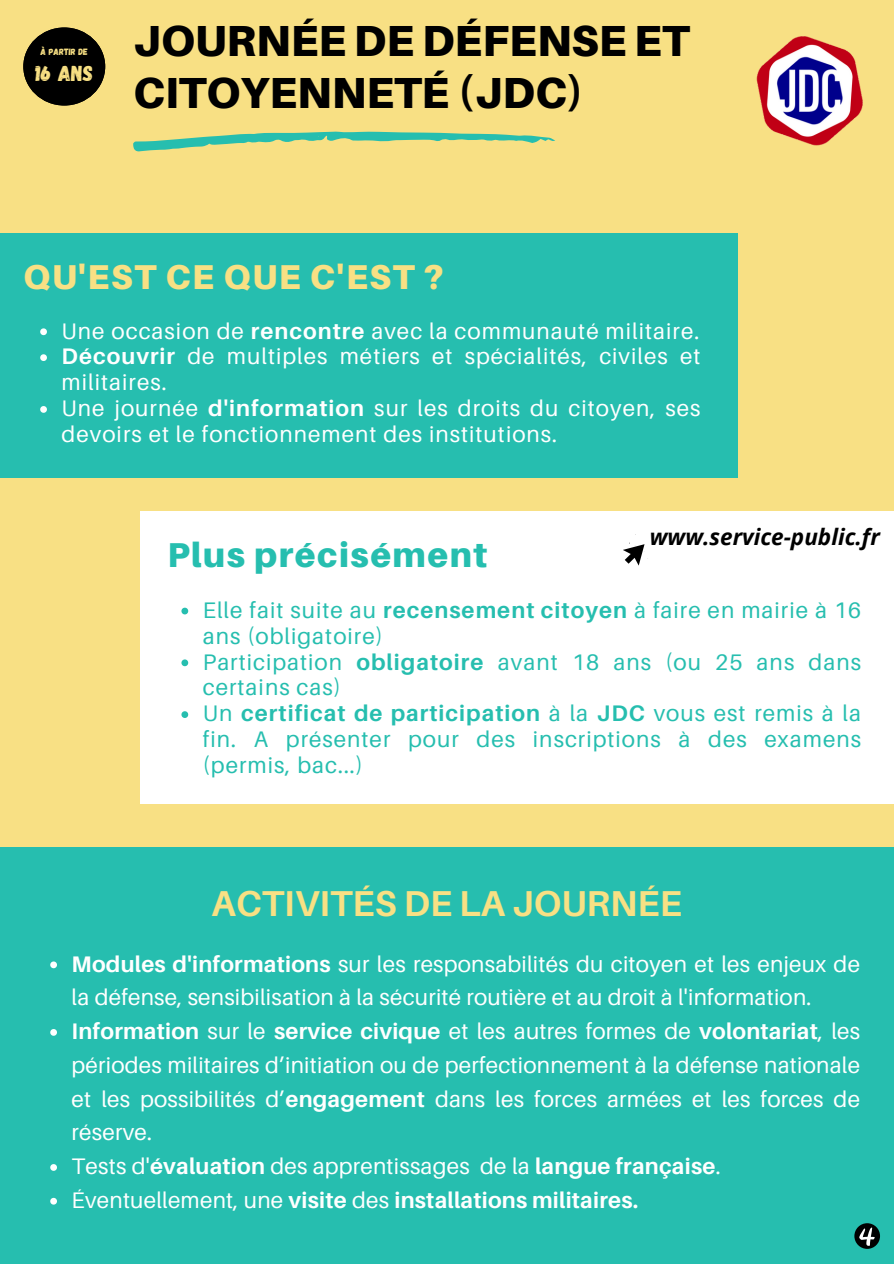
<style>
.page{position:relative;width:894px;height:1264px;background:#fff}
.page>*{position:absolute;margin:0;border:0;box-sizing:border-box;transform-origin:0 0}
.t1{font:900 43.5px/51.8px "Aileron";color:#000}
.t2{font:700 36px "Aileron";color:#f8e084}
.t3{font:900 34.5px "Aileron";letter-spacing:.045em;color:#f8e084}
.t4{font:900 34.5px "Aileron";letter-spacing:.045em;color:#26beaf}
.t5{font:22.5px/33.8px "Aileron";letter-spacing:.01em;color:#fff}
.t6{font:22.5px/25.8px "Aileron";letter-spacing:.045em;color:#26beaf}
.t7{font:22.5px/25.8px "Aileron";letter-spacing:.045em;color:#fff}
.t8{font:700 22.5px "Aileron";letter-spacing:.01em;color:#fff}
.t9{font:italic 700 22.5px "Open Sans";color:#000}
.t10{font:21.6px "Gagalin";color:#f8e084}
.t11{font:9.15px "Gagalin";color:#f8e084}
.s1{font-weight:700}
.s2{font-weight:400}
</style>
<div class="page">
<div style="left:0;top:0;width:893px;height:1263px;background:#f8e084"></div>
<div style="left:0;top:233px;width:737px;height:245px;background:#26beaf"></div>
<div style="left:140px;top:511px;width:753px;height:292px;background:#fff"></div>
<svg style="left:181px;top:607px;width:7px;height:7px"></svg>
<svg style="left:181px;top:659px;width:7px;height:7px"></svg>
<svg style="left:181px;top:711px;width:7px;height:7px"></svg>
<svg style="left:133px;top:131px;width:422px;height:20px"></svg>
<div style="left:0;top:847px;width:893px;height:416px;background:#26beaf"></div>
<svg style="left:23px;top:27px;width:82px;height:78px"></svg>
<img style="left:756px;top:36px;width:107px;height:110px">
<svg style="left:40px;top:328px;width:7px;height:7px"></svg>
<svg style="left:40px;top:354px;width:7px;height:7px"></svg>
<svg style="left:40px;top:406px;width:7px;height:7px"></svg>
<svg style="left:50px;top:961px;width:7px;height:7px"></svg>
<svg style="left:50px;top:1029px;width:7px;height:6px"></svg>
<svg style="left:50px;top:1164px;width:7px;height:6px"></svg>
<svg style="left:50px;top:1197px;width:7px;height:7px"></svg>
<svg style="left:854px;top:1223px;width:25px;height:25px"></svg>
<svg style="left:623px;top:534px;width:31px;height:31px"></svg>
<h3 class="t11" style="left:41px;top:45px;width:49px">À PARTIR DE</h3>
<h4 class="t10" style="left:35px;top:59px;width:59px">16 ANS</h4>
<p class="t1" style="left:133px;top:14px;width:558px">JOURNÉE DE DÉFENSE ET<br>CITOYENNETÉ (JDC)</p>
<h2 class="t3" style="left:23px;top:255px;width:422px">QU'EST CE QUE C'EST ?</h2>
<p class="t7" style="left:62px;top:317px;width:639px">Une occasion de <span class="s1">rencontre</span> avec la communauté militaire.</p>
<p class="t7" style="left:62px;top:343px;width:640px"><span class="s1">Découvrir</span> de multiples métiers et spécialités, civiles et militaires.</p>
<p class="t7" style="left:62px;top:395px;width:640px">Une journée <span class="s1">d'information</span> sur les droits du citoyen, ses devoirs et le fonctionnement des institutions.</p>
<p class="t9" style="left:649px;top:521px;width:231px">www.service-public.fr</p>
<p class="t4" style="left:167px;top:533px;width:321px">Plus précisément</p>
<p class="t6" style="left:203px;top:596px;width:659px">Elle fait suite au <span class="s1">recensement citoyen</span> à faire en mairie à 16 ans (obligatoire)</p>
<h1 class="t6" style="left:203px;top:648px;width:659px">Participation <span class="s1">obligatoire</span> avant 18 ans (ou 25 ans dans certains cas)</h1>
<p class="t6" style="left:203px;top:700px;width:659px;text-align:justify">Un <span class="s1">certificat de participation</span> à la <span class="s1">JDC</span> vous est remis à la fin. A présenter pour des inscriptions à des examens (permis, bac...)</p>
<p class="t2" style="left:211px;top:880px;width:471px">ACTIVITÉS DE LA JOURNÉE</p>
<p class="t5" style="left:72px;top:946px;width:789px"><span class="s1">Modules d'informations</span> sur les responsabilités du citoyen et les enjeux de la défense, sensibilisation à la sécurité routière et au droit à l'information.</p>
<p class="t5" style="left:72px;top:1013px;width:789px;text-align:justify"><span class="s1">Information</span> sur le <span class="s1">service civique</span> et les autres formes de <span class="s1">volontariat</span>, les périodes militaires d’initiation ou de perfectionnement à la défense nationale et les possibilités d’<span class="s1">engagement</span> dans les forces armées et les forces de réserve.</p>
<h2 class="t5" style="left:72px;top:1148px;width:650px">Tests d'<span class="s1">évaluation</span> des apprentissages de la <span class="s1">langue française</span>.</h2>
<p class="t8" style="left:72px;top:1186px;width:568px"><span class="s2">Éventuellement, une</span> visite <span class="s2">des</span> installations militaires.</p>
</div>
